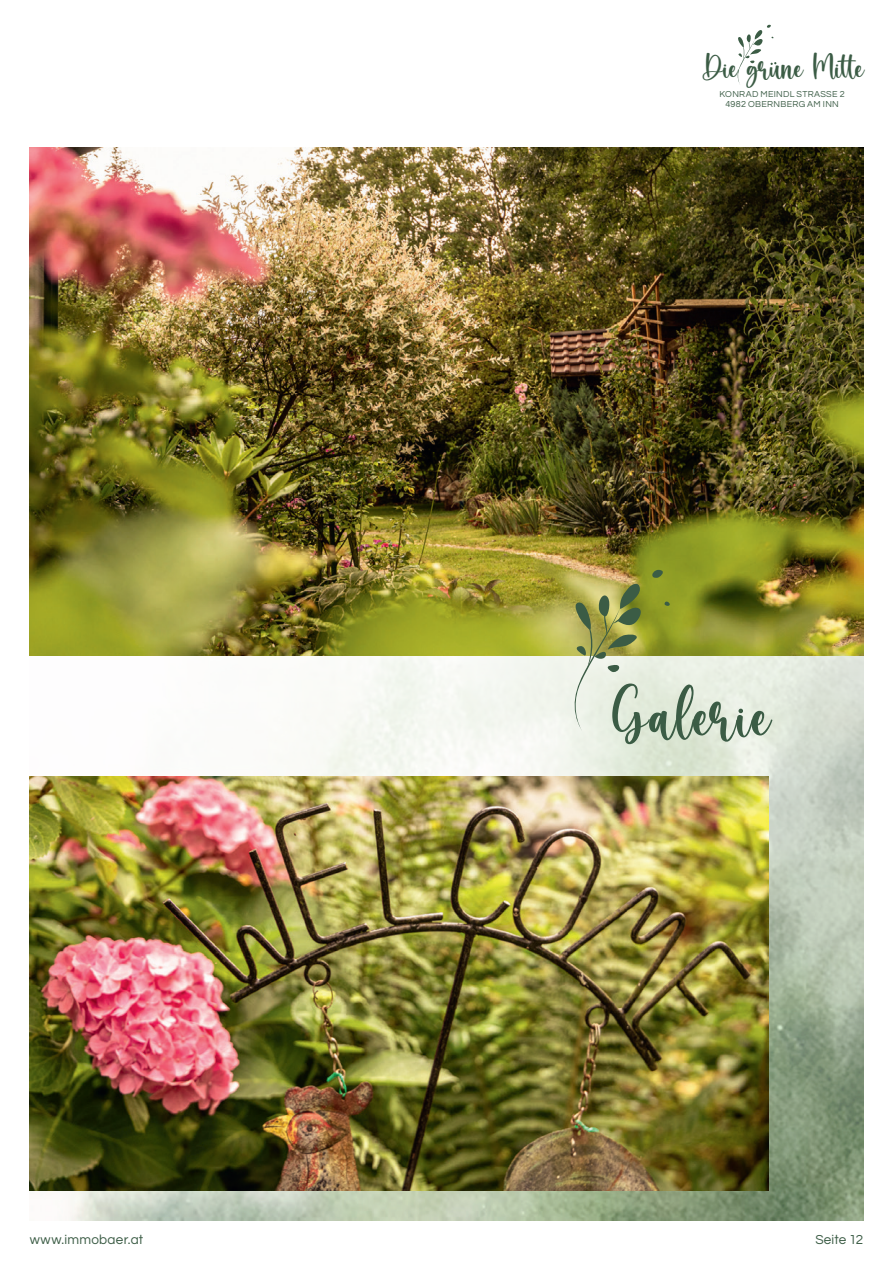
<style>
.page{position:relative;width:893px;height:1263px;background:#fff}
.page>*{position:absolute;margin:0;border:0;box-sizing:border-box;transform-origin:0 0}
.t1{font:82.65px "Bravely";letter-spacing:.03em;color:#3b5c45}
.t2{font:39.15px "Bravely";color:#3b5c45}
.t3{font:13.5px "Questrial";letter-spacing:.02em;color:#3b5c45}
.t4{font:9px/10.8px "Questrial";letter-spacing:.035em;color:#3b5c45;text-align:center}
</style>
<div class="page">
<img style="left:30px;top:62px;width:833px;height:1158px">
<svg style="left:735px;top:24px;width:41px;height:61px"></svg>
<img style="left:30px;top:776px;width:738px;height:415px">
<img style="left:30px;top:148px;width:833px;height:508px">
<svg style="left:569px;top:581px;width:74px;height:150px;background:#bec498"></svg>
<svg style="left:652px;top:568px;width:13px;height:10px"></svg>
<svg style="left:664px;top:601px;width:6px;height:5px"></svg>
<h2 class="t2" style="left:701px;top:51px;width:164px">Die grüne Mitte</h2>
<p class="t4" style="left:719px;top:89px;width:127px">KONRAD MEINDL STRASSE 2<br>4982 OBERNBERG AM INN</p>
<h1 class="t1" style="left:608px;top:680px;width:162px">Galerie</h1>
<h3 class="t3" style="left:30px;top:1233px;width:115px">www.immobaer.at</h3>
<h3 class="t3" style="left:815px;top:1233px;width:49px">Seite 12</h3>
</div>
